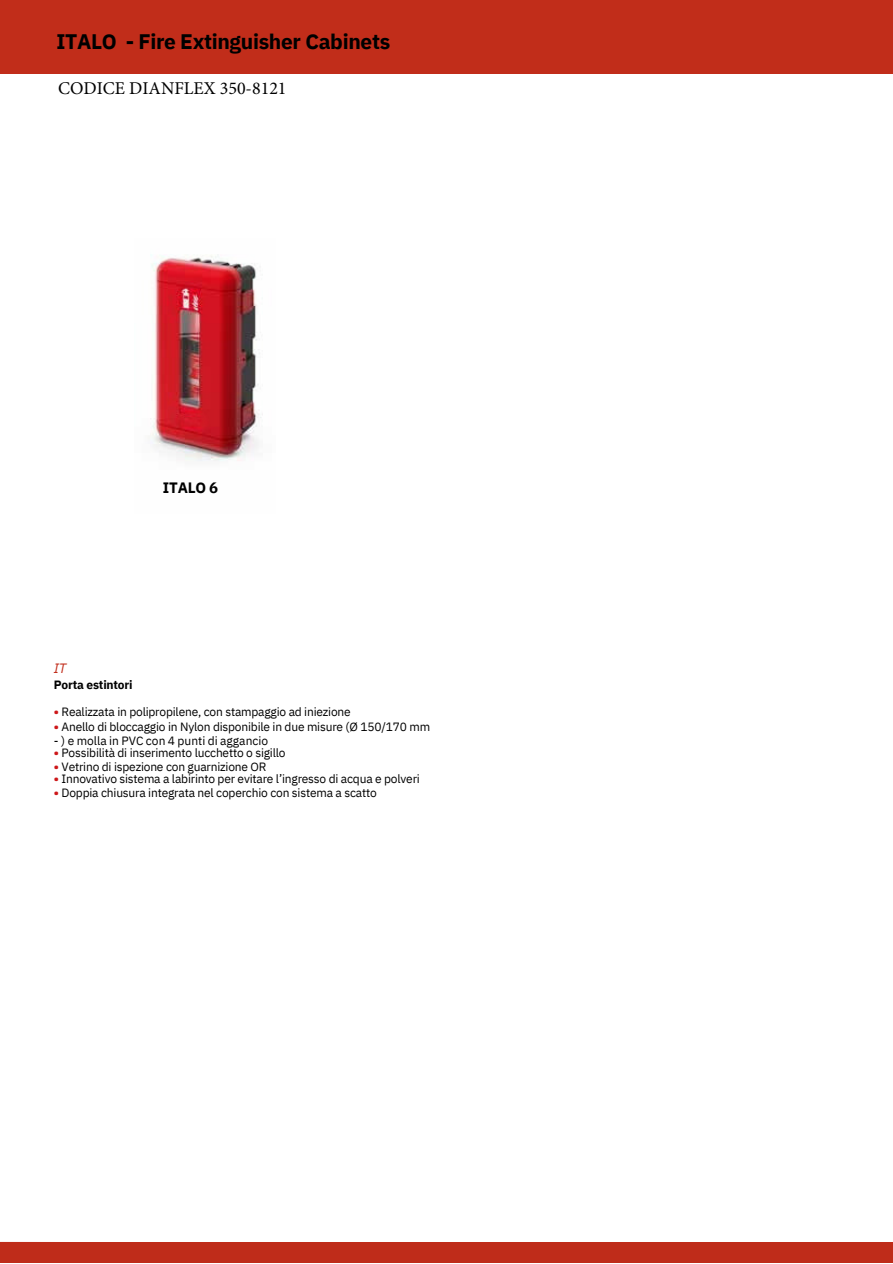
<style>
.page{position:relative;width:893px;height:1264px;background:#fff}
.page>*{position:absolute;margin:0;border:0;box-sizing:border-box;transform-origin:0 0}
.t1{font:700 21px "IBM Plex Sans";letter-spacing:-.015em;color:#000}
.t2{font:18px "Minion Pro";color:#000}
.t3{font:700 15px "IBM Plex Sans";letter-spacing:-.015em;color:#000}
.t4{font:italic 13.5px "IBM Plex Sans";color:#c12d1b}
.t5{font:12px "IBM Plex Sans";letter-spacing:-.015em;color:#000}
.t6{font:700 12px "IBM Plex Sans";letter-spacing:-.015em;color:#000}
.s1{font-weight:700;color:#cd1719}
</style>
<div class="page">
<div style="left:0;top:0;width:892px;height:74px;background:#c12d1a"></div>
<div style="left:0;top:1241px;width:892px;height:21px;background:#bf2c1a"></div>
<img style="left:151px;top:254px;width:112px;height:207px">
<p class="t1" style="left:56px;top:28px;width:335px">ITALO - Fire Extinguisher Cabinets</p>
<h2 class="t2" style="left:58px;top:76px;width:230px">CODICE DIANFLEX 350-8121</h2>
<p class="t3" style="left:163px;top:477px;width:57px">ITALO 6</p>
<p class="t4" style="left:54px;top:659px;width:14px">IT</p>
<p class="t6" style="left:54px;top:676px;width:80px">Porta estintori</p>
<p class="t5" style="left:54px;top:703px;width:298px"><span class="s1">•</span> Realizzata in polipropilene, con stampaggio ad iniezione</p>
<p class="t5" style="left:54px;top:719px;width:377px"><span class="s1">•</span> Anello di bloccaggio in Nylon disponibile in due misure (Ø 150/170 mm</p>
<p class="t5" style="left:54px;top:732px;width:216px">- ) e molla in PVC con 4 punti di aggancio</p>
<p class="t5" style="left:54px;top:745px;width:233px"><span class="s1">•</span> Possibilità di inserimento lucchetto o sigillo</p>
<p class="t5" style="left:54px;top:758px;width:214px"><span class="s1">•</span> Vetrino di ispezione con guarnizione OR</p>
<p class="t5" style="left:54px;top:770px;width:367px"><span class="s1">•</span> Innovativo sistema a labirinto per evitare l’ingresso di acqua e polveri</p>
<p class="t5" style="left:54px;top:784px;width:324px"><span class="s1">•</span> Doppia chiusura integrata nel coperchio con sistema a scatto</p>
</div>
